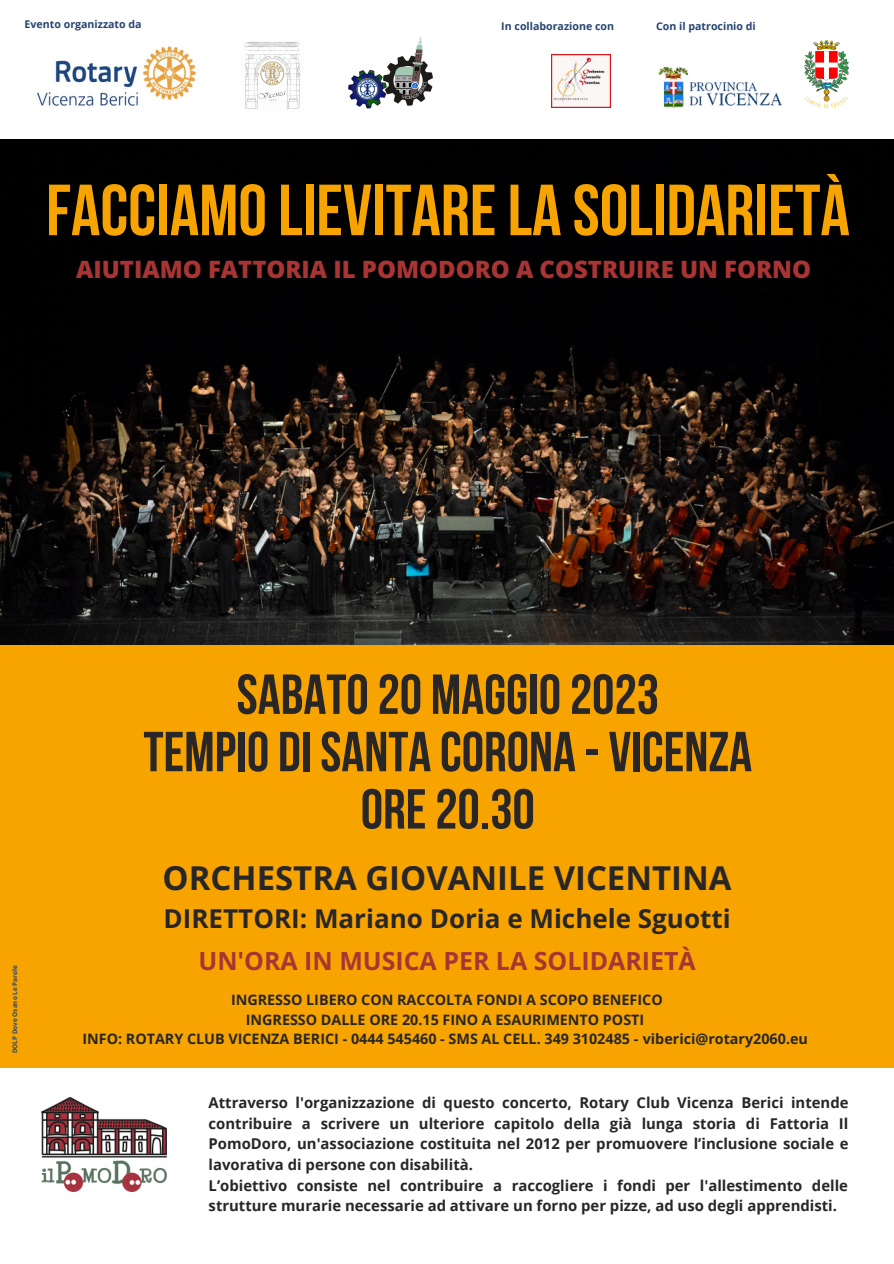
<style>
.page{position:relative;width:894px;height:1264px;background:#fff}
.page>*{position:absolute;margin:0;border:0;box-sizing:border-box;transform-origin:0 0}
.t1{font:700 72.15px "Bebas Neue";color:#f7a400}
.t2{font:700 56.25px "Bebas Neue";color:#282626}
.t3{font:700 32.85px "Open Sans";color:#282626}
.t4{font:700 25.95px "Open Sans";color:#282626}
.t5{font:700 24.9px "Open Sans";color:#a83534}
.t6{font:800 23.85px "Open Sans";color:#a83534}
.t7{font:700 14.85px/20.7px "Open Sans";color:#282626;text-align:justify}
.t8{font:700 14.4px "Open Sans";color:#282626}
.t9{font:700 10.65px "Open Sans";color:#264471}
.t10{font:700 6.3px "Open Sans";color:#264471}
</style>
<div class="page">
<div style="left:0;top:365px;width:893px;height:702px;background:#f7a400"></div>
<img style="left:37px;top:46px;width:160px;height:60px">
<img style="left:348px;top:37px;width:85px;height:72px">
<img style="left:551px;top:55px;width:59px;height:53px">
<img style="left:804px;top:41px;width:44px;height:66px">
<img style="left:658px;top:66px;width:124px;height:42px">
<img style="left:41px;top:1097px;width:125px;height:94px">
<img style="left:0;top:139px;width:893px;height:505px">
<img style="left:244px;top:42px;width:57px;height:67px">
<p class="t9" style="left:25px;top:17px;width:118px">Evento organizzato da</p>
<p class="t9" style="left:501px;top:18px;width:114px">In collaborazione con</p>
<p class="t9" style="left:656px;top:18px;width:101px">Con il patrocinio di</p>
<p class="t1" style="left:46px;top:181px;width:805px">FACCIAMOLIEVITARELA SOLIDARIETÀ</p>
<p class="t6" style="left:76px;top:253px;width:736px">AIUTIAMO FATTORIA IL POMODORO A COSTRUIRE UN FORNO</p>
<p class="t10" style="left:10px;top:1053px;width:89px;rotate:-90deg">DOLP Dove Osano Le Parole</p>
<p class="t2" style="left:236px;top:671px;width:423px">SABATO20 MAGGIO2023</p>
<p class="t2" style="left:143px;top:729px;width:610px">TEMPIO DI SANTA CORONA - VICENZA</p>
<p class="t2" style="left:360px;top:786px;width:175px">ORE20.30</p>
<p class="t3" style="left:163px;top:854px;width:570px">ORCHESTRA GIOVANILE VICENTINA</p>
<p class="t4" style="left:163px;top:900px;width:568px">DIRETTORI: Mariano Doria e Michele Sguotti</p>
<p class="t5" style="left:198px;top:943px;width:498px">UN'ORA IN MUSICA PER LA SOLIDARIETÀ</p>
<p class="t8" style="left:231px;top:989px;width:433px">INGRESSO LIBERO CON RACCOLTA FONDI A SCOPO BENEFICO</p>
<p class="t8" style="left:246px;top:1009px;width:400px">INGRESSO DALLE ORE 20.15 FINO A ESAURIMENTO POSTI</p>
<p class="t8" style="left:82px;top:1029px;width:726px">INFO: ROTARY CLUB VICENZA BERICI - 0444 545460 - SMS AL CELL. 349 3102485 - viberici@rotary2060.eu</p>
<p class="t7" style="left:208px;top:1091px;width:641px">Attraverso l'organizzazione di questo concerto, Rotary Club Vicenza Berici intende contribuire a scrivere un ulteriore capitolo della già lunga storia di Fattoria Il PomoDoro, un'associazione costituita nel 2012 per promuovere l’inclusione sociale e lavorativa di persone con disabilità.</p>
<p class="t7" style="left:208px;top:1174px;width:640px">L’obiettivo consiste nel contribuire a raccogliere i fondi per l'allestimento delle strutture murarie necessarie ad attivare un forno per pizze, ad uso degli apprendisti.</p>
</div>
